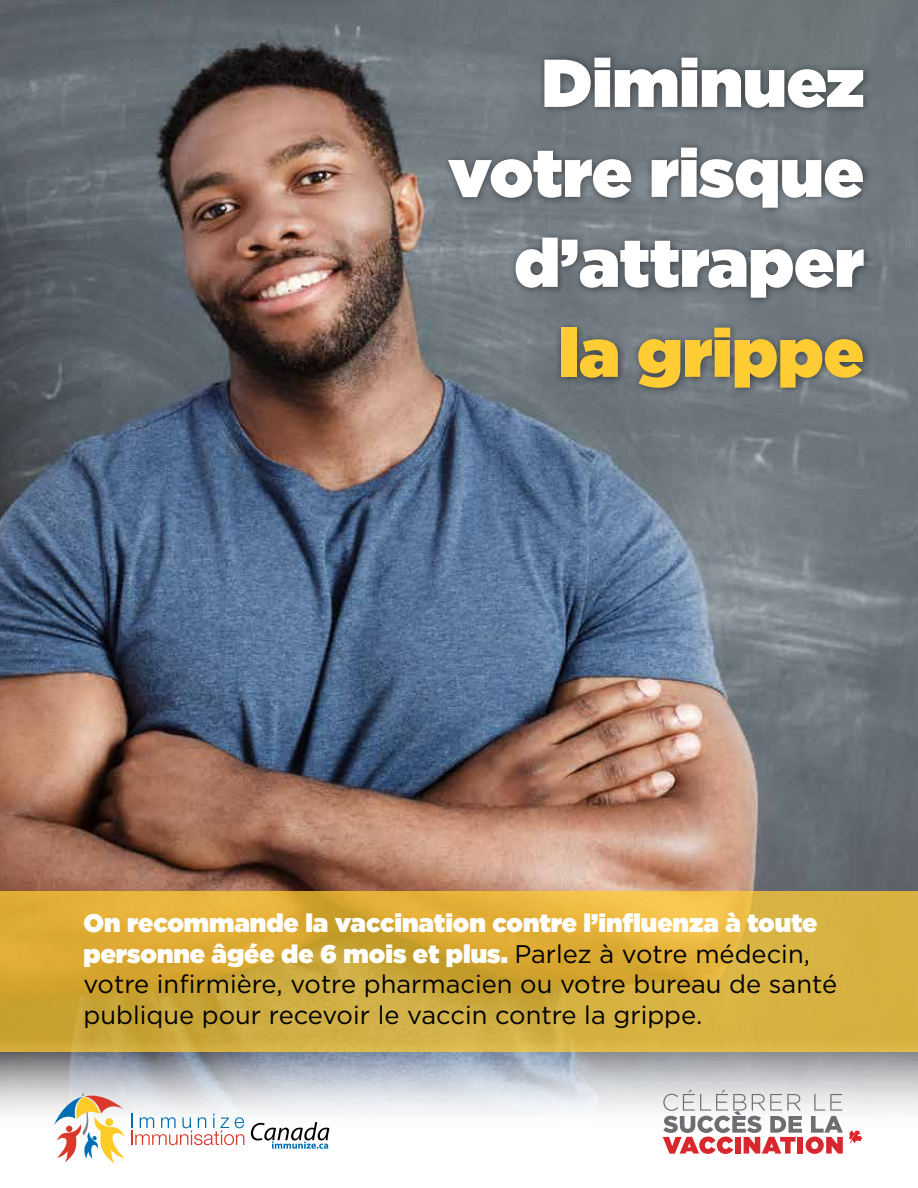
<style>
.page{position:relative;width:918px;height:1188px;background:#fff}
.page>*{position:absolute;margin:0;border:0;box-sizing:border-box;transform-origin:0 0}
.t1{font:900 67.5px/90px "Gotham";color:#fff;text-align:right}
.t2{font:900 67.5px "Gotham";color:#fc3}
.t3{font:25.5px/30.6px "Gotham";color:#000}
.s1{font-weight:900;color:#fff}
</style>
<div class="page">
<img style="left:0;top:0;width:918px;height:1134px">
<svg style="left:0;top:891px;width:918px;height:161px;background:#d7ad3b"></svg>
<div style="left:442px;top:50px;width:431px;height:347px;background:#000;opacity:.5"></div>
<svg style="left:54px;top:1093px;width:71px;height:71px"></svg>
<svg style="left:131px;top:1114px;width:113px;height:31px"></svg>
<svg style="left:251px;top:1122px;width:78px;height:27px"></svg>
<svg style="left:663px;top:1090px;width:180px;height:64px"></svg>
<svg style="left:849px;top:1130px;width:14px;height:14px"></svg>
<h1 class="t1" style="left:448px;top:37px;width:418px">Diminuez votre risque d’attraper</h1>
<h1 class="t2" style="left:559px;top:305px;width:307px">la grippe</h1>
<p class="t3" style="left:83px;top:907px;width:755px"><span class="s1">On recommande la vaccination contre l’influenza à toute personne âgée de 6 mois et plus.</span> Parlez à votre médecin, votre infirmière, votre pharmacien ou votre bureau de santé publique pour recevoir le vaccin contre la grippe.</p>
</div>
